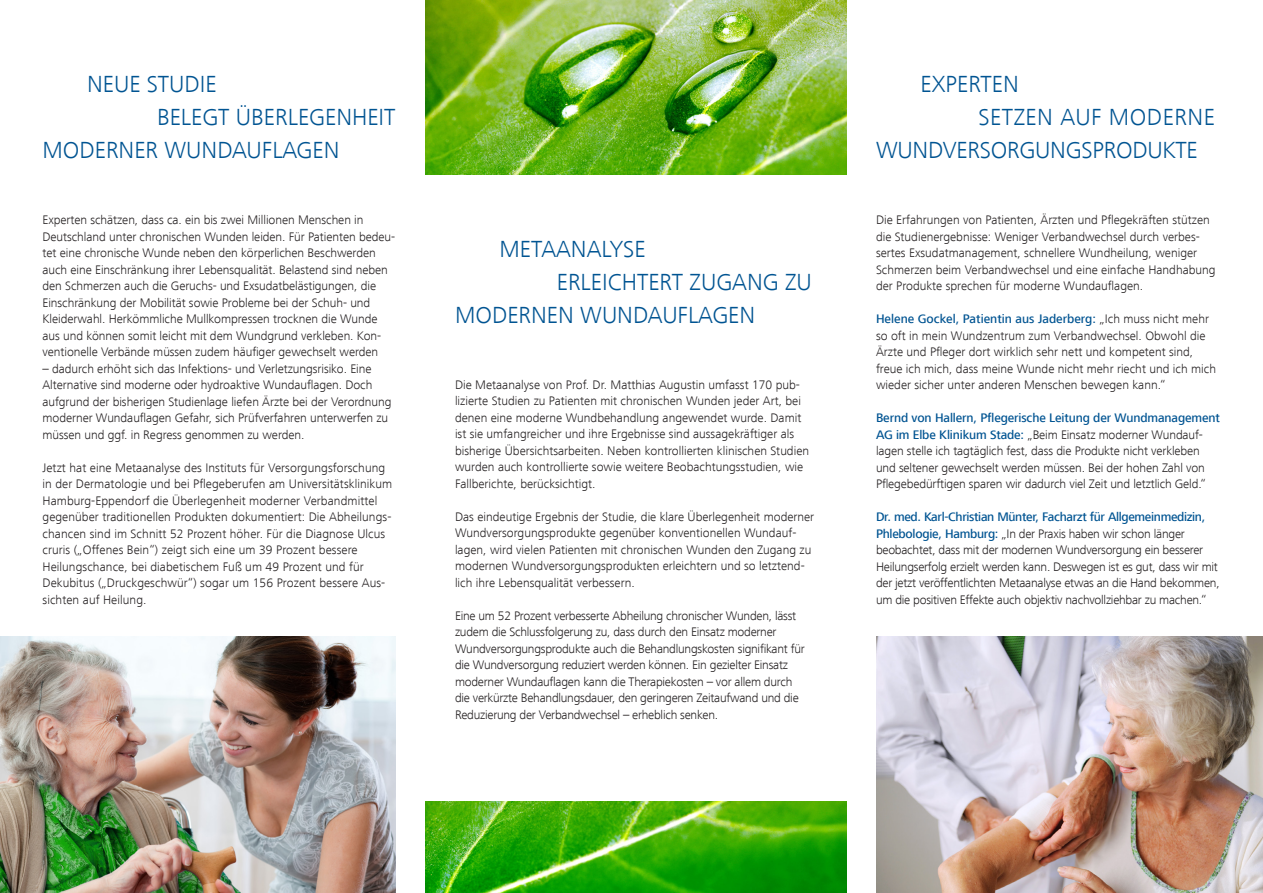
<style>
.page{position:relative;width:1263px;height:893px;background:#fff}
.page>*{position:absolute;margin:0;border:0;box-sizing:border-box;transform-origin:0 0}
.t1{font:300 24px "Frutiger Next LT";color:#005492}
.t2{font:300 24px "Frutiger Next LT";letter-spacing:.02em;color:#005492}
.t3{font:300 12.75px/16.5px "Frutiger Next LT";letter-spacing:-.005em;color:#231f20}
.s1{font-weight:500;color:#005492}
</style>
<div class="page">
<img style="left:425px;top:0;width:421px;height:175px">
<img style="left:425px;top:802px;width:421px;height:91px">
<img style="left:876px;top:637px;width:387px;height:256px">
<img style="left:0;top:637px;width:395px;height:256px">
<h1 class="t1" style="left:87px;top:71px;width:131px">Neue Studie</h1>
<h1 class="t1" style="left:157px;top:104px;width:236px">belegt Überlegenh eit</h1>
<h1 class="t1" style="left:43px;top:137px;width:298px">Moderner Wundauflagen</h1>
<p class="t3" style="left:43px;top:212px;width:354px">Experten schätzen, dass ca. ein bis zwei Millionen Menschen in Deutschland unter chronischen Wunden leiden. Für Patienten bedeu&shy;tet eine chronische Wunde neben den körperlichen Beschwerden auch eine Einschränkung ihrer Lebensqualität. Belastend sind neben den Schmerzen auch die Geruchs- und Exsudatbelästigungen, die Einschränkung der Mobilität sowie Probleme bei der Schuh- und Kleiderwahl. Herkömmliche Mullkompressen trocknen die Wunde aus und können somit leicht mit dem Wundgrund verkleben. Kon&shy;ventionelle Verbände müssen zudem häufiger gewechselt werden</p>
<p class="t3" style="left:43px;top:360px;width:351px">– dadurch erhöht sich das I nfektions- und Verletzungsrisiko. Eine Alternative sind moderne oder hydroaktive Wundauflagen. Doch aufgrund der bisherigen Studienlage liefen Ärzte bei der Verordnung moderner Wundauflagen Gefahr, sich Prüfverfahren unterwerfen zu müssen und ggf. in Regress genommen zu werden.</p>
<p class="t3" style="left:43px;top:459px;width:351px">Jetzt hat eine Metaanalyse des I nstituts für Versorgungsforschung in der Dermatologie und bei Pflegeberufen am Universitätsklinikum Hamburg-Eppendorf die Überlegenheit moderner Verbandmittel gegenüber traditionellen Produkten dokumentiert: Die Abheilungs&shy;chancen sind im Schnitt 52 Prozent höher. Für die Diagnose U lcus cruris („Offenes Bein“) zeigt sich eine um 39 Prozent bessere Heilungschance, bei diabetischem Fuß um 49 Prozent und für Dekubitus („Druckgeschwür“) sogar um 156 Prozent bessere Aus&shy;sichten auf Heilung.</p>
<h1 class="t1" style="left:500px;top:236px;width:148px">Metaanalyse</h1>
<h1 class="t1" style="left:557px;top:269px;width:256px">erleichtert Zugang zu</h1>
<h1 class="t1" style="left:455px;top:302px;width:302px">modernen Wundauflagen</h1>
<p class="t3" style="left:455px;top:377px;width:356px">Die Metaanalyse von Prof. Dr. Matthias Augustin umfasst 170 pub&shy;lizierte Studien zu Patienten mit chronischen Wunden jeder Art, bei denen eine moderne Wundbehandlung angewendet wurde. Damit ist sie umfangreicher und ihre Ergebnisse sind aussagekräftiger als bisherige Übersichtsarbeiten. Neben kontrollierten klinischen Studien wurden auch kontrollierte sowie weitere Beobachtungsstudien, wie Fallberichte, berücksichtigt.</p>
<p class="t3" style="left:455px;top:508px;width:361px">Das eindeutige Ergebnis der Studie, die klare Überlegenheit moderner Wundversorgungsprodukte gegenüber konventionellen Wundauf&shy;lagen, wird vielen Patienten mit chronischen Wunden den Zugang zu modernen Wundversorgungsprodukten erleichtern und so letztend&shy;lich ihre Lebensqualität verbessern.</p>
<p class="t3" style="left:455px;top:607px;width:351px">Eine um 52 Prozent verbesserte Abheilung chronischer Wunden, lässt zudem die Schlussfolgerung zu, dass durch den Einsatz moderner Wundversorgungsprodukte auch die Behandlungskosten signifikant für die Wundversorgung reduziert werden können. Ein gezielter Einsatz moderner Wundauflagen kann die Therapiekosten – vor allem durch die verkürzte Behandlungsdauer, den geringeren Zeitaufwand und die Reduzierung der Verbandwechsel – erheblich senken.</p>
<h1 class="t1" style="left:920px;top:71px;width:100px">Experten</h1>
<h1 class="t2" style="left:979px;top:104px;width:238px">setzen auf moderne</h1>
<h1 class="t1" style="left:876px;top:137px;width:323px">Wundversorgungsprodukte</h1>
<p class="t3" style="left:876px;top:212px;width:341px">Die Erfahrungen von Patienten, Ärzten und Pflegekräften stützen die Studienergebnisse: Weniger Verbandwechsel durch verbes&shy;sertes Exsudatmanagement, schnellere Wundheilung, weniger Schmerzen beim Verbandwechsel und eine einfache Handhabung der Produkte sprechen für moderne Wundauflagen.</p>
<p class="t3" style="left:876px;top:311px;width:342px"><span class="s1">Helene Gockel, Patientin aus Jaderberg:</span> „I ch muss nicht mehr so oft in mein Wundzentrum zum Verbandwechsel. Obwohl die Ärzte und Pfleger dort wirklich sehr nett und kompetent sind, freue ich mich, dass meine Wunde nicht mehr riecht und ich mich wieder sicher unter anderen Menschen bewegen kann.“</p>
<p class="t3" style="left:876px;top:410px;width:345px"><span class="s1">Bernd von Hallern, Pflegerische Leitung der Wundmanagement AG im Elbe Klinikum Stade:</span> „Beim Einsatz moderner Wundauf&shy;lagen stelle ich tagtäglich fest, dass die Produkte nicht verkleben und seltener gewechselt werden müssen. Bei der hohen Zahl von Pflegebedürftigen sparen wir dadurch viel Zeit und letztlich Geld.“</p>
<p class="t3" style="left:876px;top:509px;width:345px"><span class="s1">Dr. med. Karl-Christian Münter, Facharzt für Allgemeinmedizin, Phlebologie, Hamburg:</span> „I n der Praxis haben wir schon länger beobachtet, dass mit der modernen Wundversorgung ein besserer Heilungserfolg erzielt werden kann. Deswegen ist es gut, dass wir mit der jetzt veröffentlichten Metaanalyse etwas an die Hand bekommen, um die positiven Effekte auch objektiv nachvollziehbar zu machen.“</p>
</div>
